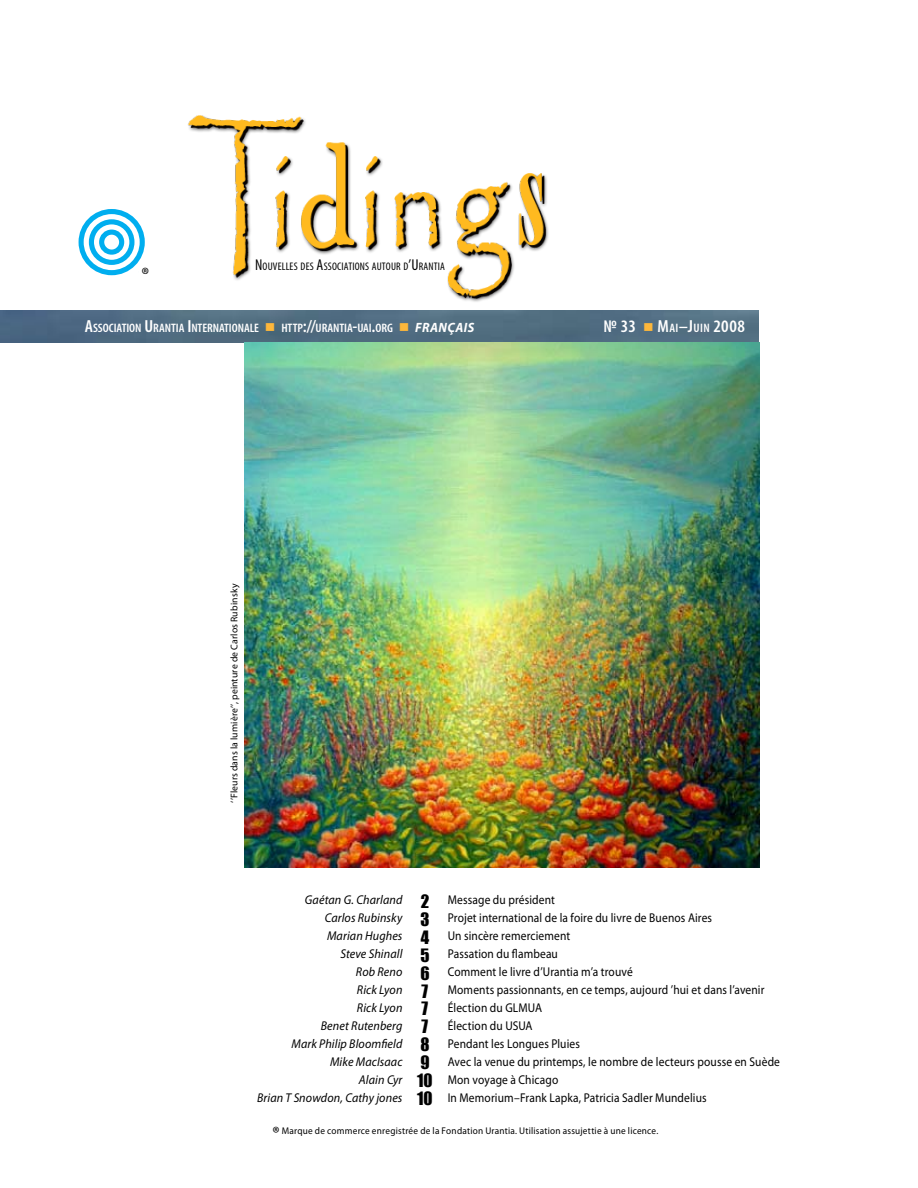
<style>
.page{position:relative;width:918px;height:1188px;background:#fff}
.page>*{position:absolute;margin:0;border:0;box-sizing:border-box;transform-origin:0 0}
.t1{font:19.5px "Myriad Pro";color:#000;scale:.95 1}
.t2{font:600 condensed 17.55px "Myriad Pro";letter-spacing:.02em;color:#fff;scale:1.05 1}
.t3{font:16.95px/17.9px "Impact";color:#000}
.t4{font:12.75px/18px "Myriad Pro";letter-spacing:.01em;color:#000;scale:.9 1}
.t5{font:italic 12.75px/18px "Myriad Pro";letter-spacing:.01em;color:#000;text-align:right;scale:.95 1}
.t6{font:600 condensed 12.3px "Myriad Pro";letter-spacing:-.005em;color:#fff;scale:1.05 1}
.t7{font:condensed 10.95px "Myriad Pro";letter-spacing:.015em;color:#000}
.t8{font:9.75px "Myriad Pro";letter-spacing:.02em;color:#000;scale:.95 1}
.t9{font:9.75px "Myriad Pro";letter-spacing:.02em;color:#000}
.t10{font:700 8.7px "Arial";color:#00aeef}
.s1{font-size:15.75px}
.s2{font-size:17.55px}
.s3{color:#fdb73b}
.s4{font-weight:700;font-style:italic;font-stretch:normal;font-size:13.5px}
.s5{font-size:12.3px}
.s6{font-size:18px}
</style>
<div class="page">
<img style="left:0;top:310px;width:759px;height:32px">
<svg style="left:78px;top:209px;width:67px;height:67px"></svg>
<div style="left:139px;top:265px;width:13px;height:16px;background:#fff"></div>
<img style="left:188px;top:115px;width:361px;height:187px">
<img style="left:245px;top:342px;width:514px;height:525px">
<h1 class="t1" style="left:141px;top:263px;width:10px">®</h1>
<p class="t10" style="left:140px;top:267px;width:8px">®</p>
<p class="t7" style="left:255px;top:260px;width:191px"><span class="s1">N</span>OUVELLES DES <span class="s1">A</span>SSOCIATIONS AUTOUR D<span class="s1">’U</span> RANTIA</p>
<p class="t6" style="left:85px;top:320px;width:373px"><span class="s2">A</span>SSOCIATION <span class="s2">U</span> RANTIA <span class="s2">I</span> NTERNATIONALE <span class="s3">■</span> HTTP<span class="s2">://</span>URANTIA<span class="s2">-</span>UAI<span class="s2">.</span>ORG <span class="s3">■</span> <span class="s4">FRANÇAIS</span></p>
<h2 class="t2" style="left:604px;top:315px;width:136px">№ 33 <span class="s3">■</span> M<span class="s5">AI</span>–J<span class="s5">UIN</span> 2008</h2>
<p class="t9" style="left:228px;top:803px;width:220px;rotate:-90deg">‘’Fleurs dans la lumière’’, peinture de Carlos Rubinsky</p>
<h3 class="t3" style="left:417px;top:892px;width:17px">2<br>3<br>4<br>5<br>6<br>7<br>7<br>7<br>8<br>9<br>10<br>10</h3>
<p class="t8" style="left:272px;top:1125px;width:408px"><span class="s6">®</span> Marque de commerce enregistrée de la Fondation Urantia. Utilisation assujettie à une licence.</p>
<p class="t5" style="left:257px;top:891px;width:155px">Gaétan G. Charland<br>Carlos Rubinsky<br>Marian Hughes<br>Steve Shinall<br>Rob Reno<br>Rick Lyon<br>Rick Lyon<br>Benet Rutenberg<br>Mark Philip Bloomfield<br>Mike MacIsaac<br>Alain Cyr<br>Brian T Snowdon, Cathy jones</p>
<p class="t4" style="left:448px;top:891px;width:371px">Message du président<br>Projet international de la foire du livre de Buenos Aires<br>Un sincère remerciement<br>Passation du flambeau<br>Comment le livre d’Urantia m’a trouvé<br>Moments passionnants, en ce temps, aujourd ’hui et dans l’avenir Élection du GLMUA<br>Élection du USUA<br>Pendant les Longues Pluies<br>Avec la venue du printemps, le nombre de lecteurs pousse en Suède Mon voyage à Chicago<br>In Memorium–Frank Lapka, Patricia Sadler Mundelius</p>
</div>
